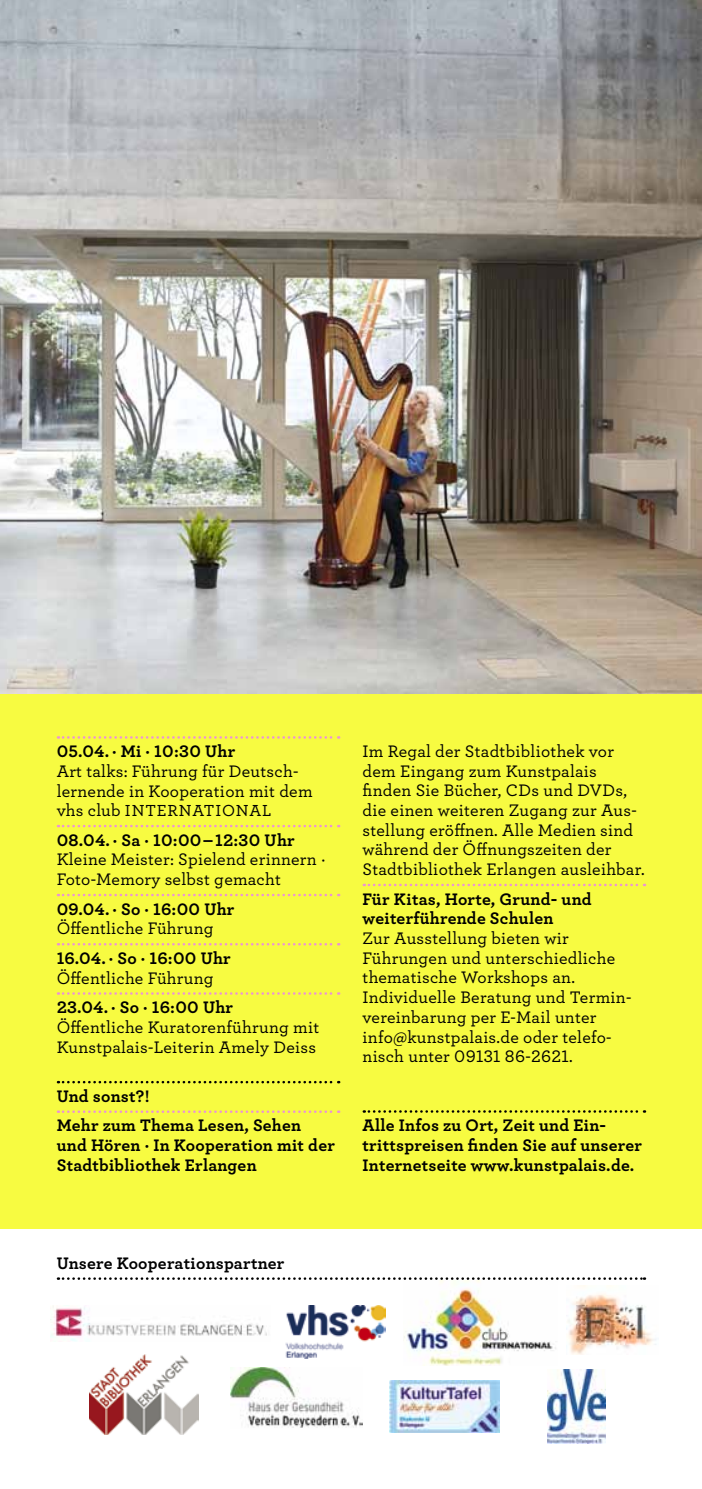
<style>
.page{position:relative;width:702px;height:1489px;background:#fff}
.page>*{position:absolute;margin:0;border:0;box-sizing:border-box;transform-origin:0 0}
.t1{font:500 17.5px/19.8px "Archer";letter-spacing:.015em;color:#000}
.t2{font:700 17.5px/19.8px "Archer";letter-spacing:.015em;color:#000}
.t3{font:500 16.75px "Archer";letter-spacing:.05em;color:#000}
.s1{font-size:17.5px}
</style>
<div class="page">
<div style="left:0;top:0;width:702px;height:1488px;background:#f7fb41"></div>
<div style="left:0;top:1229px;width:702px;height:259px;background:#fff"></div>
<svg style="left:58px;top:736px;width:281px;height:2px"></svg>
<svg style="left:58px;top:824px;width:281px;height:3px"></svg>
<svg style="left:58px;top:893px;width:281px;height:3px"></svg>
<svg style="left:58px;top:943px;width:281px;height:2px"></svg>
<svg style="left:58px;top:992px;width:281px;height:2px"></svg>
<svg style="left:58px;top:1080px;width:281px;height:3px"></svg>
<svg style="left:58px;top:1110px;width:281px;height:2px"></svg>
<svg style="left:364px;top:883px;width:281px;height:3px"></svg>
<svg style="left:364px;top:1110px;width:281px;height:2px"></svg>
<svg style="left:58px;top:1277px;width:587px;height:2px"></svg>
<img style="left:89px;top:1354px;width:109px;height:80px">
<img style="left:390px;top:1380px;width:110px;height:51px">
<img style="left:285px;top:1305px;width:100px;height:53px">
<img style="left:404px;top:1280px;width:152px;height:85px">
<img style="left:230px;top:1367px;width:132px;height:61px">
<img style="left:50px;top:1305px;width:217px;height:35px">
<img style="left:568px;top:1285px;width:89px;height:69px">
<img style="left:547px;top:1369px;width:58px;height:74px">
<img style="left:0;top:0;width:702px;height:694px">
<p class="t2" style="left:57px;top:740px;width:180px">05.04. · Mi · 10:30 Uhr</p>
<p class="t1" style="left:57px;top:760px;width:257px">Art talks: Führung für Deutsch&shy;lernende in Kooperation mit dem</p>
<p class="t3" style="left:57px;top:798px;width:216px"><span class="s1">vhs club</span> INTERNATIONAL</p>
<p class="t2" style="left:57px;top:828px;width:239px">08.04. · Sa · 10:00 – 12:30 Uhr</p>
<p class="t1" style="left:57px;top:848px;width:270px">Kleine Meister: Spielend erinnern ·<br>Foto-Memory selbst gemacht</p>
<p class="t2" style="left:57px;top:897px;width:179px">09.04. · So · 16:00 Uhr</p>
<p class="t1" style="left:57px;top:917px;width:158px">Öffentliche Führung</p>
<p class="t2" style="left:57px;top:947px;width:176px">16.04. · So · 16:00 Uhr</p>
<p class="t1" style="left:57px;top:966px;width:158px">Öffentliche Führung</p>
<p class="t2" style="left:57px;top:996px;width:178px">23.04. · So · 16:00 Uhr</p>
<p class="t1" style="left:57px;top:1016px;width:264px">Öffentliche Kuratorenführung mit<br>Kunstpalais-Leiterin Amely Deiss</p>
<p class="t2" style="left:57px;top:1080px;width:246px;line-height:29.5px">Und sonst?!<br>Mehr zum Thema Lesen, Sehen</p>
<p class="t2" style="left:57px;top:1134px;width:280px">und Hören · In Kooperation mit der<br>Stadtbibliothek Erlangen</p>
<p class="t1" style="left:362px;top:740px;width:284px">Im Regal der Stadtbibliothek vor dem Eingang zum Kunstpalais finden Sie Bücher, CDs und DVDs, die einen weiteren Zugang zur Aus&shy;stellung eröffnen. Alle Medien sind während der Öffnungszeiten der Stadtbibliothek Erlangen ausleihbar.</p>
<p class="t2" style="left:362px;top:887px;width:230px">Für Kitas, Horte, Grund- und weiterführende Schulen</p>
<p class="t1" style="left:362px;top:927px;width:270px">Zur Ausstellung bieten wir<br>Führungen und unterschiedliche thematische Workshops an.<br>Individuelle Beratung und Termin&shy;vereinbarung per E-Mail unter info@kunstpalais.de oder telefo&shy;nisch unter 09131 86-2621.</p>
<p class="t2" style="left:362px;top:1114px;width:281px">Alle Infos zu Ort, Zeit und Ein&shy;trittspreisen finden Sie auf unserer<br>Internetseite www.kunstpalais.de.</p>
<p class="t2" style="left:57px;top:1251px;width:229px">Unsere Kooperationspartner</p>
</div>
